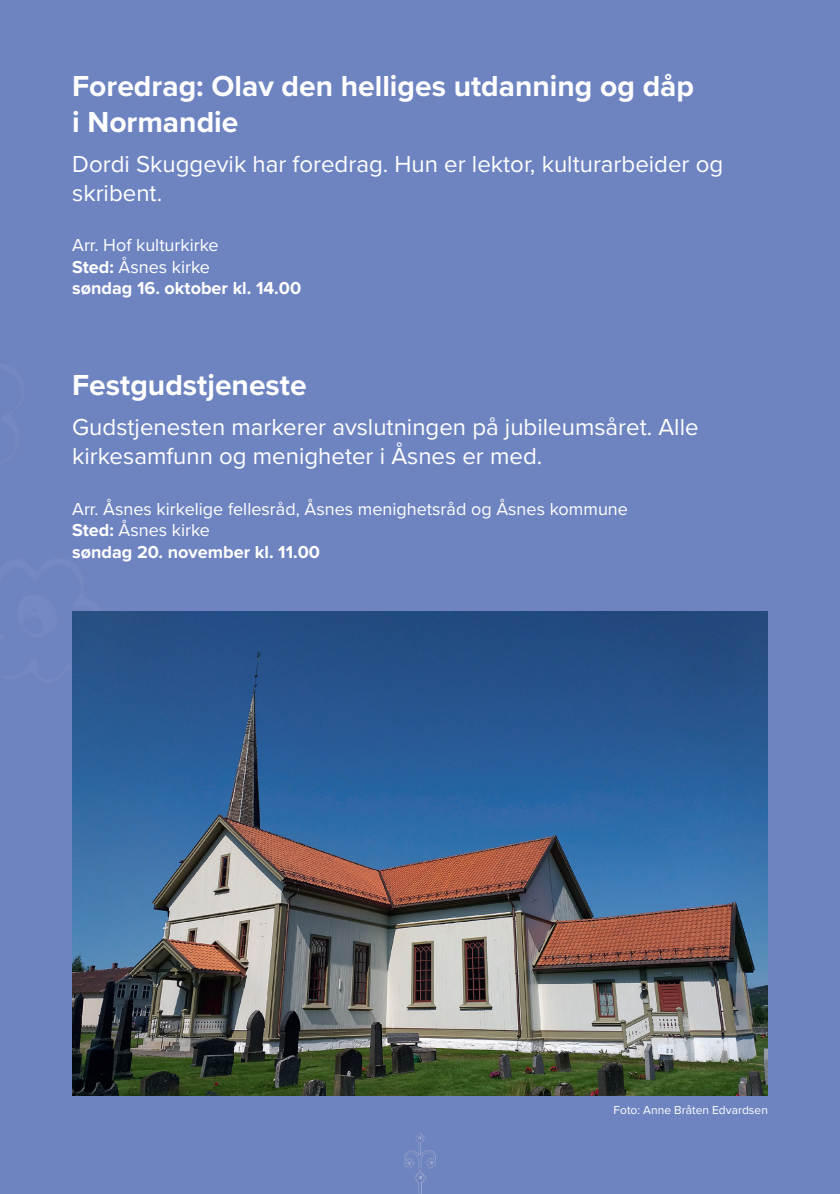
<style>
.page{position:relative;width:840px;height:1194px;background:#fff}
.page>*{position:absolute;margin:0;border:0;box-sizing:border-box;transform-origin:0 0}
.t1{font:700 30px/36px "Proxima Nova";color:#fff}
.t2{font:24px/28.8px "Proxima Nova";color:#fff}
.t3{font:18px/21.6px "Proxima Nova";color:#fff}
.t4{font:700 18px/21.6px "Proxima Nova";color:#fff}
.t5{font:12px "Proxima Nova";color:#fff}
.s1{font-weight:400}
.s2{font-weight:700}
</style>
<div class="page">
<div style="left:0;top:0;width:839px;height:1194px;background:#6e84c1"></div>
<img style="left:404px;top:1133px;width:32px;height:61px">
<img style="left:72px;top:611px;width:695px;height:485px">
<p class="t1" style="left:72px;top:67px;width:623px">Foredrag: Olav den helliges utdanning og dåp i Normandie</p>
<p class="t2" style="left:72px;top:148px;width:652px">Dordi Skuggevik har foredrag. Hun er lektor, kulturarbeider og skribent.</p>
<p class="t4" style="left:72px;top:234px;width:230px"><span class="s1">Arr. Hof kulturkirke<br></span>Sted: <span class="s1">Åsnes kirke<br></span>søndag 16. oktober kl. 14.00</p>
<p class="t1" style="left:72px;top:366px;width:236px">Festgudstjeneste</p>
<p class="t2" style="left:72px;top:412px;width:627px">Gudstjenesten markerer avslutningen på jubileumsåret. Alle kirkesamfunn og menigheter i Åsnes er med.</p>
<p class="t3" style="left:72px;top:497px;width:557px">Arr. Åsnes kirkelige fellesråd, Åsnes menighetsråd og Åsnes kommune<br><span class="s2">Sted:</span> Åsnes kirke<br><span class="s2">søndag 20. november kl. 11.00</span></p>
<p class="t5" style="left:613px;top:1101px;width:156px">Foto: Anne Bråten Edvardsen</p>
</div>
